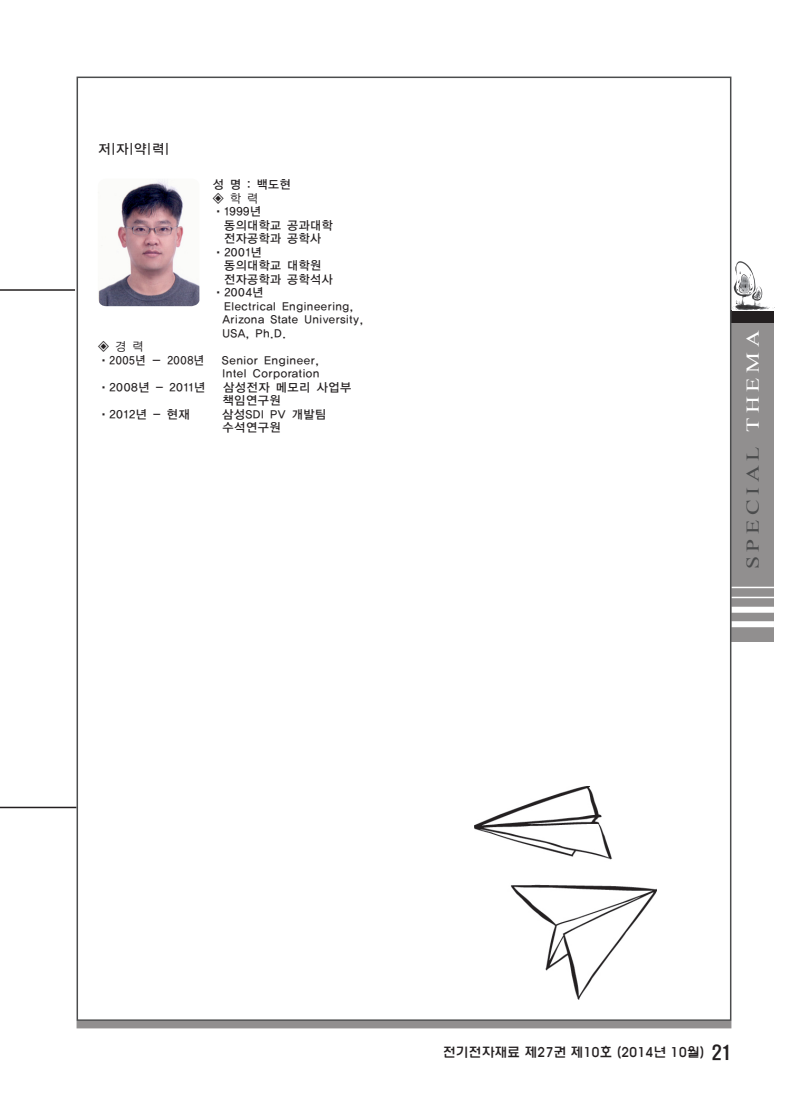
<style>
.page{position:relative;width:808px;height:1106px;background:#fff}
.page>*{position:absolute;margin:0;border:0;box-sizing:border-box;transform-origin:0 0}
.t1{font:18px "Times New Roman";letter-spacing:.2em;color:#4b4c4d;scale:1.3 1}
.t2{font:13.5px "H Ywul M";letter-spacing:-.015em;color:#231f20}
.t3{font:13.5px "YDIYGO130 KSCPC EUC H";color:#231f20}
.t4{font:12px/13.5px "YDIYGO130 KSCPC EUC H";letter-spacing:-.015em;color:#231f20}
.t5{font:12px "YDIYGO130 KSCPC EUC H";letter-spacing:-.015em;color:#231f20;scale:.9 1}
.t6{font:12px "YDIYGO120 KSCPC EUC H";color:#231f20}
.s1{font-family:"YDIYGO360"}
.s2{color:#fff}
.s3{font-family:"H2 hdr M";font-size:18px}
</style>
<div class="page">
<div style="left:731px;top:310px;width:43px;height:13px;background:#231f20"></div>
<div style="left:731px;top:323px;width:43px;height:319px;background:#918f8f"></div>
<img style="left:732px;top:261px;width:38px;height:49px">
<div style="left:77px;top:1020px;width:654px;height:8px;background:#918f8f"></div>
<hr style="left:0;top:289px;width:75px;height:2px;background:#231f20">
<hr style="left:0;top:806px;width:77px;height:2px;background:#231f20">
<hr style="left:731px;top:586px;width:43px;height:2px;background:#fff">
<hr style="left:731px;top:596px;width:43px;height:2px;background:#fff">
<div style="left:731px;top:606px;width:43px;height:6px;background:#fff"></div>
<div style="left:731px;top:621px;width:43px;height:6px;background:#fff"></div>
<img style="left:98px;top:180px;width:101px;height:126px">
<img style="left:475px;top:787px;width:181px;height:212px">
<p class="t3" style="left:98px;top:141px;width:74px">저|자|약|력|</p>
<p class="t4" style="left:213px;top:178px;width:80px">성 명 : 백도현</p>
<p class="t6" style="left:213px;top:191px;width:47px">◈ 학 력</p>
<p class="t4" style="left:213px;top:205px;width:50px"><span class="s1">·</span>1999년</p>
<p class="t4" style="left:224px;top:218px;width:111px">동의대학교 공과대학</p>
<p class="t4" style="left:224px;top:232px;width:99px">전자공학과 공학사</p>
<p class="t4" style="left:213px;top:245px;width:51px"><span class="s1">·</span>2001년</p>
<p class="t4" style="left:224px;top:259px;width:99px">동의대학교 대학원</p>
<p class="t4" style="left:224px;top:272px;width:111px">전자공학과 공학석사</p>
<p class="t4" style="left:213px;top:286px;width:53px"><span class="s1">·</span>2004년</p>
<p class="t4" style="left:224px;top:299px;width:131px">Electrical Engineering,</p>
<p class="t4" style="left:222px;top:313px;width:143px">Arizona State University,</p>
<p class="t4" style="left:222px;top:326px;width:65px">USA, Ph.D.</p>
<p class="t6" style="left:98px;top:340px;width:47px">◈ 경 력</p>
<p class="t5" style="left:98px;top:353px;width:120px"><span class="s1">·</span>2005년 - 2008년</p>
<p class="t4" style="left:222px;top:353px;width:100px">Senior Engineer,<br>Intel Corporation</p>
<p class="t4" style="left:98px;top:380px;width:109px"><span class="s1">·</span>2008년 - 2011년</p>
<p class="t4" style="left:222px;top:380px;width:131px">삼성전자 메모리 사업부 책임연구원</p>
<p class="t4" style="left:98px;top:407px;width:94px"><span class="s1">·</span>2012년 - 현재</p>
<p class="t4" style="left:222px;top:407px;width:107px">삼성SDI PV 개발팀 수석연구원</p>
<h1 class="t1" style="left:740px;top:569px;width:185px;rotate:-90deg">SPECIAL <span class="s2">THEMA</span></h1>
<p class="t2" style="left:443px;top:1045px;width:291px">전기전자재료 제27권 제10호 (2014년 10월) <span class="s3">21</span></p>
</div>
